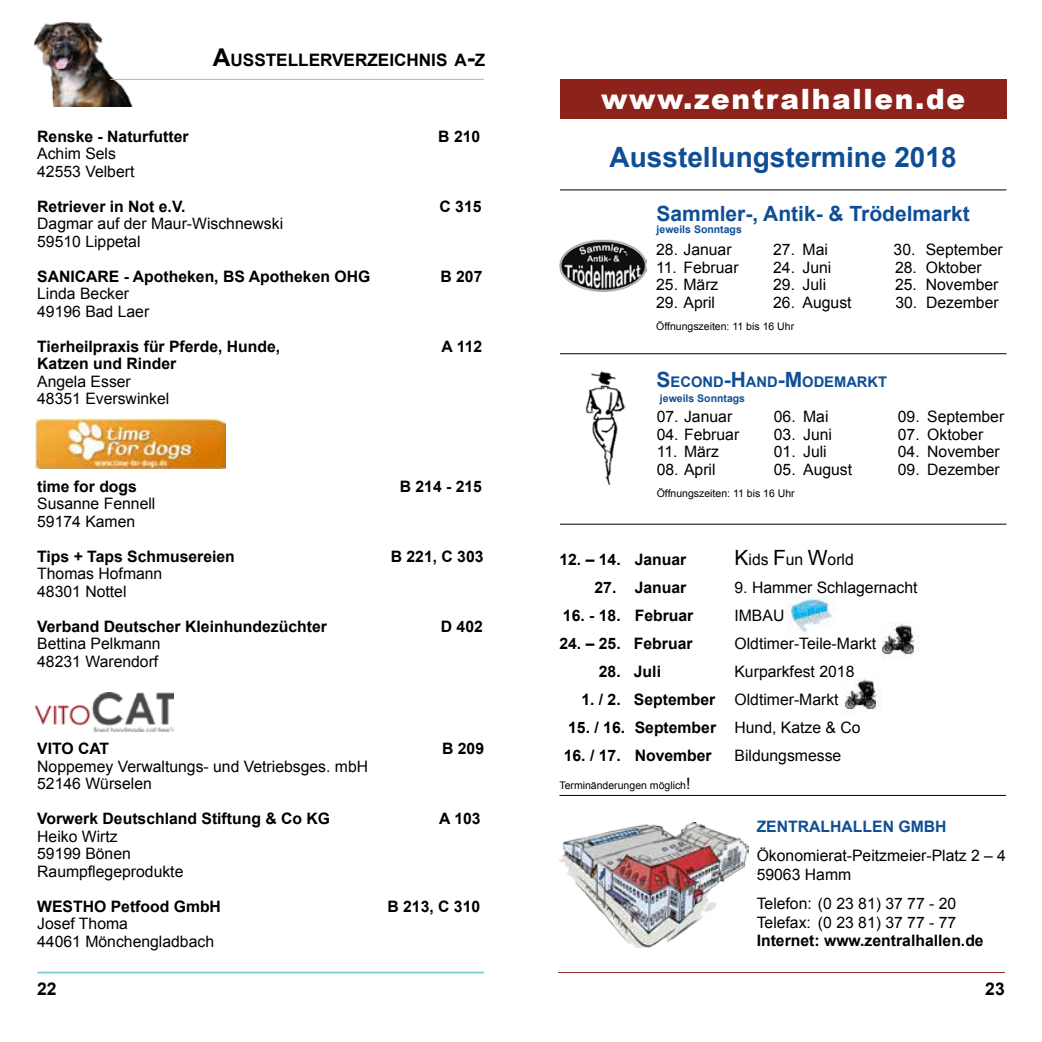
<style>
.page{position:relative;width:1042px;height:1042px;background:#fff}
.page>*{position:absolute;margin:0;border:0;box-sizing:border-box;transform-origin:0 0}
.t1{font:700 28px "Arial";color:#0f4e95}
.t2{font:900 28px "Arial";letter-spacing:.06em;color:#fff}
.t3{font:700 21px "Arial";color:#0f4e95}
.t4{font:700 17.5px "Arial";color:#000}
.t5{font:700 17.15px "Arial";color:#000}
.t6{font:15.75px/17.5px "Arial";color:#000}
.t7{font:700 15.75px "Arial";color:#000}
.t8{font:700 15.75px "Arial";color:#0f4e95}
.t9{font:700 14.7px "Arial";color:#0f4e95}
.t10{font:10.5px "Arial";color:#000}
.t11{font:700 10.5px "Arial";color:#0f4e95}
.s1{font-size:24.5px}
.s2{font-size:21px}
.s3{font-weight:400}
.s4{font-size:15.75px}
</style>
<div class="page">
<hr style="left:558px;top:972px;width:447px;height:1px;background:#8d221b">
<img style="left:33px;top:21px;width:105px;height:85px">
<hr style="left:110px;top:79px;width:374px;height:1px;background:#7acada">
<hr style="left:37px;top:971px;width:447px;height:2px;background:#7acada">
<hr style="left:559px;top:795px;width:447px;height:1px;background:#000">
<div style="left:560px;top:79px;width:446px;height:40px;background:#8d221b"></div>
<hr style="left:560px;top:189px;width:446px;height:1px;background:#000">
<hr style="left:560px;top:353px;width:446px;height:1px;background:#000">
<hr style="left:560px;top:524px;width:446px;height:1px;background:#000">
<img style="left:585px;top:372px;width:41px;height:113px">
<img style="left:560px;top:239px;width:87px;height:52px">
<img style="left:559px;top:822px;width:190px;height:125px">
<img style="left:787px;top:596px;width:46px;height:37px">
<img style="left:882px;top:622px;width:38px;height:33px">
<img style="left:844px;top:678px;width:38px;height:32px">
<img style="left:36px;top:419px;width:189px;height:50px">
<img style="left:36px;top:692px;width:138px;height:40px">
<p class="t5" style="left:213px;top:49px;width:274px"><span class="s1">A</span>USSTELLERVERZEICHNIS A<span class="s1">-</span>Z</p>
<p class="t7" style="left:37px;top:126px;width:153px">Renske - Naturfutter</p>
<p class="t7" style="left:438px;top:126px;width:44px">B 210</p>
<p class="t6" style="left:37px;top:145px;width:99px">Achim Sels<br>42553 Velbert</p>
<p class="t7" style="left:37px;top:196px;width:150px">Retriever in Not e.V.</p>
<p class="t7" style="left:439px;top:196px;width:44px">C 315</p>
<p class="t6" style="left:37px;top:215px;width:247px">Dagmar auf der Maur-Wischnewski<br>59510 Lippetal</p>
<p class="t7" style="left:37px;top:266px;width:335px">SANICARE - Apotheken, BS Apotheken OHG</p>
<p class="t7" style="left:440px;top:266px;width:44px">B 207</p>
<p class="t6" style="left:37px;top:285px;width:114px">Linda Becker<br>49196 Bad Laer</p>
<p class="t7" style="left:37px;top:336px;width:245px">Tierheilpraxis für Pferde, Hunde,</p>
<p class="t7" style="left:442px;top:336px;width:42px">A 112</p>
<p class="t7" style="left:37px;top:353px;width:141px">Katzen und Rinder</p>
<p class="t6" style="left:37px;top:373px;width:134px">Angela Esser<br>48351 Everswinkel</p>
<p class="t7" style="left:37px;top:476px;width:101px">time for dogs</p>
<p class="t7" style="left:400px;top:476px;width:84px">B 214 - 215</p>
<p class="t6" style="left:37px;top:495px;width:120px">Susanne Fennell<br>59174 Kamen</p>
<p class="t7" style="left:37px;top:546px;width:199px">Tips + Taps Schmusereien</p>
<p class="t7" style="left:391px;top:546px;width:94px">B 221, C 303</p>
<p class="t6" style="left:37px;top:565px;width:127px">Thomas Hofmann<br>48301 Nottel</p>
<p class="t7" style="left:37px;top:616px;width:291px">Verband Deutscher Kleinhundezüchter</p>
<p class="t7" style="left:441px;top:616px;width:44px">D 402</p>
<p class="t6" style="left:37px;top:635px;width:125px">Bettina Pelkmann<br>48231 Warendorf</p>
<p class="t7" style="left:37px;top:738px;width:74px">VITO CAT</p>
<p class="t7" style="left:442px;top:738px;width:44px">B 209</p>
<p class="t6" style="left:37px;top:758px;width:332px">Noppemey Verwaltungs- und Vetriebsges. mbH<br>52146 Würselen</p>
<p class="t7" style="left:37px;top:808px;width:294px">Vorwerk Deutschland Stiftung &amp; Co KG</p>
<p class="t7" style="left:439px;top:808px;width:43px">A 103</p>
<p class="t6" style="left:37px;top:828px;width:148px">Heiko Wirtz<br>59199 Bönen<br>Raumpflegeprodukte</p>
<p class="t7" style="left:37px;top:896px;width:185px">WESTHO Petfood GmbH</p>
<p class="t7" style="left:387px;top:896px;width:94px">B 213, C 310</p>
<p class="t6" style="left:37px;top:915px;width:178px">Josef Thoma<br>44061 Mönchengladbach</p>
<h1 class="t2" style="left:601px;top:79px;width:366px">www.zentralhallen.de</h1>
<h1 class="t1" style="left:609px;top:138px;width:349px">Ausstellungstermine 2018</h1>
<h2 class="t3" style="left:656px;top:199px;width:315px">Sammler-, Antik- &amp; Trödelmarkt</h2>
<p class="t11" style="left:656px;top:223px;width:87px">jeweils Sonntags</p>
<p class="t6" style="left:656px;top:241px;width:77px">28. Januar</p>
<p class="t6" style="left:773px;top:241px;width:56px">27. Mai</p>
<p class="t6" style="left:893px;top:241px;width:111px">30. September</p>
<p class="t6" style="left:656px;top:259px;width:84px">11. Februar</p>
<p class="t6" style="left:773px;top:259px;width:60px">24. Juni</p>
<p class="t6" style="left:895px;top:259px;width:88px">28. Oktober</p>
<p class="t6" style="left:656px;top:276px;width:64px">25. März</p>
<p class="t6" style="left:773px;top:276px;width:54px">29. Juli</p>
<p class="t6" style="left:895px;top:276px;width:105px">25. November</p>
<p class="t6" style="left:656px;top:294px;width:60px">29. April</p>
<p class="t6" style="left:773px;top:294px;width:80px">26. August</p>
<p class="t6" style="left:895px;top:294px;width:105px">30. Dezember</p>
<p class="t10" style="left:656px;top:320px;width:139px">Öffnungszeiten: 11 bis 16 Uhr</p>
<p class="t9" style="left:656px;top:372px;width:232px"><span class="s2">S</span>ECOND<span class="s2">-H</span>AND<span class="s2">-M</span>ODEMARKT</p>
<p class="t11" style="left:660px;top:391px;width:87px">jeweils Sonntags</p>
<p class="t6" style="left:657px;top:408px;width:77px">07. Januar</p>
<p class="t6" style="left:774px;top:408px;width:56px">06. Mai</p>
<p class="t6" style="left:898px;top:408px;width:108px">09. September</p>
<p class="t6" style="left:657px;top:426px;width:84px">04. Februar</p>
<p class="t6" style="left:774px;top:426px;width:60px">03. Juni</p>
<p class="t6" style="left:898px;top:426px;width:87px">07. Oktober</p>
<p class="t6" style="left:657px;top:443px;width:64px">11. März</p>
<p class="t6" style="left:774px;top:443px;width:54px">01. Juli</p>
<p class="t6" style="left:898px;top:443px;width:103px">04. November</p>
<p class="t6" style="left:657px;top:461px;width:60px">08. April</p>
<p class="t6" style="left:774px;top:461px;width:80px">05. August</p>
<p class="t6" style="left:898px;top:461px;width:103px">09. Dezember</p>
<p class="t10" style="left:657px;top:487px;width:139px">Öffnungszeiten: 11 bis 16 Uhr</p>
<p class="t7" style="left:559px;top:549px;width:128px">12. – 14. Januar</p>
<p class="t6" style="left:734px;top:551px;width:121px"><span class="s2">K</span>ids <span class="s2">F</span>un <span class="s2">W</span>orld</p>
<p class="t7" style="left:594px;top:577px;width:93px">27. Januar</p>
<p class="t6" style="left:734px;top:579px;width:184px">9. Hammer Schlagernacht</p>
<p class="t7" style="left:563px;top:605px;width:132px">16. - 18. Februar</p>
<p class="t6" style="left:734px;top:607px;width:51px">IMBAU</p>
<p class="t7" style="left:559px;top:633px;width:135px">24. – 25. Februar</p>
<p class="t6" style="left:734px;top:635px;width:143px">Oldtimer-Teile-Markt</p>
<p class="t7" style="left:599px;top:661px;width:64px">28. Juli</p>
<p class="t6" style="left:734px;top:663px;width:121px">Kurparkfest 2018</p>
<p class="t7" style="left:581px;top:689px;width:259px">1. / 2. September <span class="s3">Oldtimer-Markt</span></p>
<p class="t7" style="left:568px;top:717px;width:294px">15. / 16. September <span class="s3">Hund, Katze &amp; Co</span></p>
<p class="t7" style="left:564px;top:745px;width:149px">16. / 17. November</p>
<p class="t6" style="left:734px;top:747px;width:108px">Bildungsmesse</p>
<p class="t10" style="left:559px;top:778px;width:133px">Terminänderungen möglich<span class="s4">!</span></p>
<p class="t8" style="left:757px;top:816px;width:191px">ZENTRALHALLEN GMBH</p>
<p class="t6" style="left:757px;top:846px;width:251px;line-height:18.9px">Ökonomierat-Peitzmeier-Platz 2 – 4<br>59063 Hamm</p>
<p class="t6" style="left:757px;top:894px;width:201px;line-height:18.9px">Telefon: (0 23 81) 37 77 - 20<br>Telefax: (0 23 81) 37 77 - 77</p>
<p class="t7" style="left:757px;top:930px;width:228px">Internet: www.zentralhallen.de</p>
<p class="t4" style="left:37px;top:977px;width:21px">22</p>
<p class="t4" style="left:985px;top:977px;width:21px">23</p>
</div>
